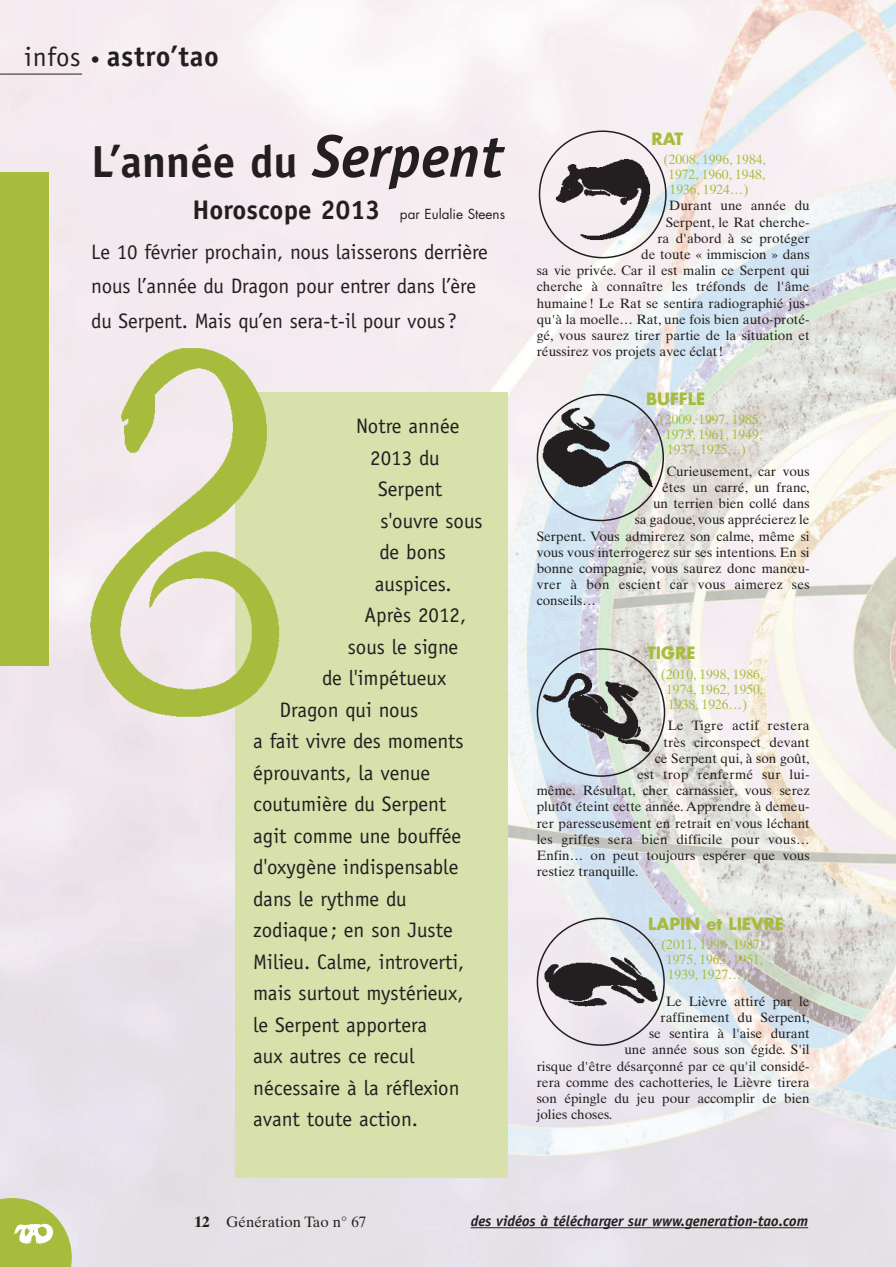
<style>
.page{position:relative;width:896px;height:1267px;background:#fff}
.page>*{position:absolute;margin:0;border:0;box-sizing:border-box;transform-origin:0 0}
.t1{font:700 45px "Officina Sans";color:#231f20}
.t2{font:700 28.5px "Officina Sans";letter-spacing:.03em;color:#231f20}
.t3{font:21px/34.5px "Officina Sans";color:#231f20}
.t4{font:700 16.5px "Futura";color:#a7bc3c}
.t5{font:italic 700 15px "Officina Sans";color:#231f20}
.t6{font:15px "Times Ten";color:#231f20}
.t7{font:13.5px "Times Ten";color:#231f20}
.t8{font:13.5px/15px "Times Ten";color:#a7bc3c;text-align:justify}
.t9{font:13.5px "Times Ten";letter-spacing:.02em;color:#231f20}
.t10{font:13.5px "Futura";color:#231f20}
.s1{font-weight:400;font-size:27px}
.s2{font-weight:400;font-size:18px}
.s3{font-style:italic;font-size:60px}
.s4{font-family:"Officina Sans";font-weight:700;font-size:27px}
.s5{font-weight:700}
</style>
<div class="page">
<img style="left:0;top:0;width:896px;height:1266px">
<hr style="left:0;top:74px;width:82px;height:1px;background:#231f20">
<div style="left:0;top:172px;width:49px;height:493px;background:#a7bc3c"></div>
<hr style="left:471px;top:1227px;width:337px;height:1px;background:#231f20">
<div style="left:235px;top:392px;width:273px;height:786px;background:#d8e0ac"></div>
<svg style="left:539px;top:130px;width:128px;height:128px"></svg>
<svg style="left:537px;top:394px;width:127px;height:127px;background:#b1b7bc"></svg>
<svg style="left:537px;top:917px;width:128px;height:128px;background:#bcbabf"></svg>
<svg style="left:537px;top:648px;width:128px;height:128px;background:#b0b7ba"></svg>
<img style="left:62px;top:339px;width:246px;height:384px">
<svg style="left:0;top:1197px;width:72px;height:69px;background:#bac96d"></svg>
<h2 class="t2" style="left:25px;top:46px;width:196px"><span class="s1">infos</span> <span class="s2">•</span> astro’tao</h2>
<h1 class="t1" style="left:91px;top:144px;width:414px">L’année du <span class="s3">Serpent</span></h1>
<p class="t10" style="left:193px;top:207px;width:314px"><span class="s4">Horoscope 2013</span> par Eulalie Steens</p>
<h3 class="t3" style="left:91px;top:236px;width:398px">Le 10 février prochain, nous laisserons derrière nous l’année du Dragon pour entrer dans l’ère du Serpent. Mais qu’en sera-t-il pour vous?</h3>
<h3 class="t3" style="left:356px;top:410px;width:105px">Notre année</h3>
<h3 class="t3" style="left:370px;top:442px;width:71px">2013 du</h3>
<h3 class="t3" style="left:378px;top:473px;width:66px">Serpent</h3>
<h3 class="t3" style="left:381px;top:505px;width:104px">s'ouvre sous</h3>
<h3 class="t3" style="left:380px;top:536px;width:68px">de bons</h3>
<h3 class="t3" style="left:375px;top:568px;width:79px">auspices.</h3>
<h3 class="t3" style="left:365px;top:599px;width:103px">Après 2012,</h3>
<h3 class="t3" style="left:348px;top:631px;width:112px">sous le signe</h3>
<h3 class="t3" style="left:322px;top:662px;width:126px">de l'impétueux</h3>
<h3 class="t3" style="left:279px;top:694px;width:140px">Dragon qui nous</h3>
<h3 class="t3" style="left:253px;top:725px;width:212px">a fait vivre des moments</h3>
<h3 class="t3" style="left:253px;top:757px;width:179px">éprouvants, la venue</h3>
<h3 class="t3" style="left:253px;top:788px;width:194px">coutumière du Serpent</h3>
<h3 class="t3" style="left:253px;top:820px;width:209px">agit comme une bouffée</h3>
<h3 class="t3" style="left:253px;top:851px;width:207px">d'oxygène indispensable</h3>
<h3 class="t3" style="left:253px;top:883px;width:155px">dans le rythme du</h3>
<h3 class="t3" style="left:253px;top:914px;width:201px">zodiaque; en son Juste</h3>
<h3 class="t3" style="left:253px;top:946px;width:213px">Milieu. Calme, introverti,</h3>
<h3 class="t3" style="left:253px;top:977px;width:212px">mais surtout mystérieux,</h3>
<h3 class="t3" style="left:253px;top:1009px;width:175px">le Serpent apportera</h3>
<h3 class="t3" style="left:253px;top:1040px;width:163px">aux autres ce recul</h3>
<h3 class="t3" style="left:253px;top:1072px;width:208px">nécessaire à la réflexion</h3>
<h3 class="t3" style="left:253px;top:1103px;width:166px">avant toute action.</h3>
<p class="t4" style="left:651px;top:131px;width:33px">RAT</p>
<p class="t8" style="left:668px;top:153px;width:99px;text-indent:-5px">(2008, 1996, 1984, 1972, 1960, 1948, 1936, 1924…)</p>
<p class="t7" style="left:669px;top:201px;width:142px">Durant une année du</p>
<p class="t7" style="left:666px;top:217px;width:145px">Serpent, le Rat cherche-</p>
<p class="t7" style="left:657px;top:233px;width:154px">ra d'abord à se protéger</p>
<p class="t7" style="left:641px;top:249px;width:170px">de toute « immiscion » dans</p>
<p class="t7" style="left:537px;top:265px;width:274px">sa vie privée. Car il est malin ce Serpent qui</p>
<p class="t7" style="left:537px;top:282px;width:274px">cherche à connaître les tréfonds de l'âme</p>
<p class="t7" style="left:537px;top:298px;width:274px">humaine ! Le Rat se sentira radiographié jus-</p>
<p class="t7" style="left:537px;top:314px;width:274px">qu'à la moelle… Rat, une fois bien auto-proté-</p>
<p class="t7" style="left:537px;top:330px;width:274px">gé, vous saurez tirer partie de la situation et</p>
<p class="t7" style="left:537px;top:346px;width:188px">réussirez vos projets avec éclat !</p>
<p class="t4" style="left:646px;top:391px;width:61px">BUFFLE</p>
<p class="t8" style="left:665px;top:413px;width:99px;text-indent:-5px">(2009, 1997, 1985, 1973, 1961, 1949, 1937, 1925…)</p>
<p class="t7" style="left:666px;top:466px;width:145px">Curieusement, car vous</p>
<p class="t7" style="left:662px;top:482px;width:149px">êtes un carré, un franc,</p>
<p class="t7" style="left:653px;top:498px;width:158px">un terrien bien collé dans</p>
<p class="t7" style="left:635px;top:515px;width:176px">sa gadoue, vous apprécierez le</p>
<p class="t7" style="left:537px;top:531px;width:274px">Serpent. Vous admirerez son calme, même si</p>
<p class="t7" style="left:537px;top:547px;width:274px">vous vous interrogerez sur ses intentions. En si</p>
<p class="t7" style="left:537px;top:563px;width:274px">bonne compagnie, vous saurez donc manœu-</p>
<p class="t9" style="left:537px;top:579px;width:274px">vrer à bon escient car vous aimerez ses</p>
<p class="t7" style="left:537px;top:596px;width:61px">conseils…</p>
<p class="t4" style="left:647px;top:645px;width:50px">TIGRE</p>
<p class="t8" style="left:666px;top:668px;width:99px;text-indent:-5px">(2010, 1998, 1986, 1974, 1962, 1950, 1938, 1926…)</p>
<p class="t9" style="left:668px;top:720px;width:144px">Le Tigre actif restera</p>
<p class="t7" style="left:664px;top:737px;width:148px">très circonspect devant</p>
<p class="t7" style="left:655px;top:753px;width:156px">ce Serpent qui, à son goût,</p>
<p class="t9" style="left:637px;top:769px;width:174px">est trop renfermé sur lui-</p>
<p class="t7" style="left:537px;top:785px;width:274px">même. Résultat, cher carnassier, vous serez</p>
<p class="t7" style="left:537px;top:801px;width:274px">plutôt éteint cette année. Apprendre à demeu-</p>
<p class="t7" style="left:537px;top:818px;width:274px">rer paresseusement en retrait en vous léchant</p>
<p class="t7" style="left:537px;top:834px;width:274px">les griffes sera bien difficile pour vous…</p>
<p class="t7" style="left:537px;top:850px;width:274px">Enfin… on peut toujours espérer que vous</p>
<p class="t7" style="left:537px;top:866px;width:103px">restiez tranquille.</p>
<p class="t4" style="left:648px;top:916px;width:137px">LAPIN et LIEVRE</p>
<p class="t8" style="left:666px;top:938px;width:99px;text-indent:-5px">(2011, 1999, 1987, 1975, 1963, 1951, 1939, 1927…)</p>
<p class="t7" style="left:666px;top:996px;width:145px">Le Lièvre attiré par le</p>
<p class="t7" style="left:661px;top:1012px;width:151px">raffinement du Serpent,</p>
<p class="t7" style="left:649px;top:1028px;width:162px">se sentira à l'aise durant</p>
<p class="t7" style="left:624px;top:1044px;width:187px">une année sous son égide. S'il</p>
<p class="t7" style="left:537px;top:1060px;width:274px">risque d'être désarçonné par ce qu'il considé-</p>
<p class="t7" style="left:537px;top:1077px;width:274px">rera comme des cachotteries, le Lièvre tirera</p>
<p class="t7" style="left:537px;top:1093px;width:274px">son épingle du jeu pour accomplir de bien</p>
<p class="t7" style="left:537px;top:1109px;width:77px">jolies choses.</p>
<p class="t6" style="left:195px;top:1215px;width:173px"><span class="s5">12</span> Génération Tao n° 67</p>
<p class="t5" style="left:471px;top:1215px;width:339px">des vidéos à télécharger sur www.generation-tao.com</p>
</div>
